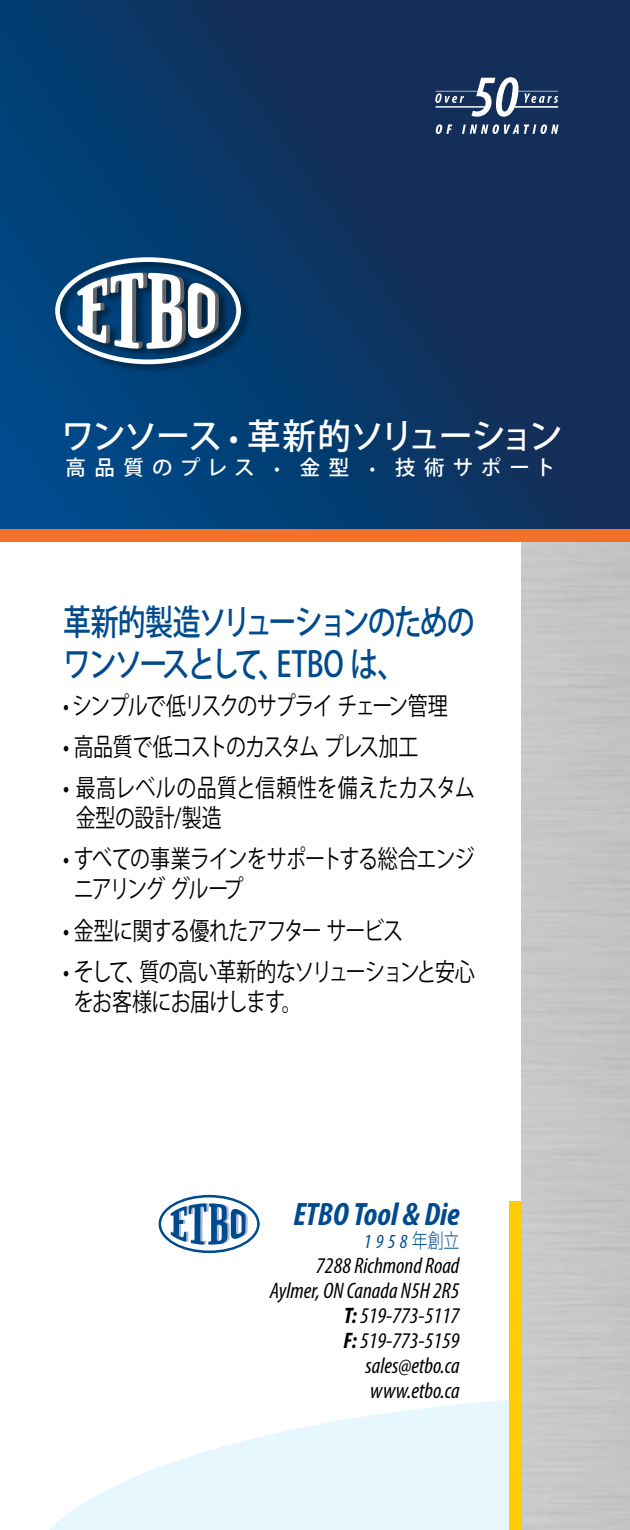
<style>
.page{position:relative;width:630px;height:1530px;background:#fff}
.page>*{position:absolute;margin:0;border:0;box-sizing:border-box;transform-origin:0 0}
.t1{font:500 35px/42px "Koz Go Pro";letter-spacing:-.075em;color:#004b8d;scale:.8 1}
.t2{font:500 35px "Koz Go Pro";letter-spacing:-.055em;color:#fff;scale:.96 1}
.t3{font:italic 700 condensed 32.5px "Myriad Pro";color:#004b8d}
.t4{font:25px/30px "Koz Go Pro";letter-spacing:-.045em;color:#000;scale:.8 1}
.t5{font:25px/30px "Koz Go Pro";letter-spacing:-.065em;color:#000;scale:.8 1}
.t6{font:25px/30px "Koz Go Pro";letter-spacing:.01em;color:#000;scale:.8 1}
.t7{font:25px "Koz Go Pro";letter-spacing:-.08em;color:#000;scale:.8 1}
.t8{font:italic condensed 22.5px/25px "Myriad Pro";color:#000;text-align:right}
.t9{font:500 20.5px "Koz Go Pro";letter-spacing:.4em;color:#fff}
.t10{font:italic condensed 20px "Myriad Pro";color:#004b8d}
.s1{font-family:"Myriad Pro";font-weight:600;font-stretch:condensed}
.s2{font-size:35.25px}
.s3{font-family:"Myriad Pro";font-weight:600;font-style:italic;font-stretch:condensed}
.s4{font-family:"Myriad Pro";font-style:italic;font-stretch:condensed;font-size:27.5px}
.s5{font-family:"Koz Go Pro";font-weight:300;font-style:normal;font-stretch:normal}
.s6{font-weight:700}
</style>
<div class="page">
<svg style="left:49px;top:1394px;width:473px;height:136px;fill:#e6f7fd"></svg>
<svg style="left:0;top:0;width:630px;height:529px;background:#0a3666"></svg>
<div style="left:0;top:529px;width:630px;height:13px;background:#f37029"></div>
<div style="left:509px;top:1201px;width:12px;height:329px;background:#ffcd02"></div>
<svg style="left:159px;top:1195px;width:101px;height:58px"></svg>
<div style="left:55px;top:256px;width:197px;height:118px;background:#000;opacity:.45"></div>
<svg style="left:55px;top:257px;width:186px;height:107px"></svg>
<svg style="left:435px;top:77px;width:124px;height:57px;background:#475c7d"></svg>
<h1 class="t2" style="left:61px;top:414px;width:524px">ワンソース <span class="s1">•</span> 革新的ソリューショ<span class="s2">ン</span></h1>
<p class="t9" style="left:65px;top:455px;width:492px">高品質のプレス <span class="s3">•</span> 金型 <span class="s3">•</span> 技術サポート</p>
<h1 class="t1" style="left:63px;top:603px;width:516px">革新的製造ソリューションのためのワンソースとして、ETBO は、</h1>
<p class="t7" style="left:63px;top:689px;width:483px"><span class="s4">•</span> シンプルで低リスクのサプライチェーン管理</p>
<p class="t4" style="left:63px;top:732px;width:446px">• 高品質で低コストのカスタムプレス加工</p>
<p class="t6" style="left:76px;top:774px;width:500px;text-indent:-13px">• 最高レベルの品質と信頼性を備えたカスタム金型の設計/製造</p>
<p class="t5" style="left:74px;top:845px;width:503px;text-indent:-11px">• すべての事業ラインをサポートする総合エンジニアリンググループ</p>
<p class="t4" style="left:63px;top:916px;width:427px">• 金型に関する優れたアフターサービス</p>
<p class="t4" style="left:74px;top:957px;width:503px;text-indent:-11px">• そして、質の高い革新的なソリューションと安心をお客様にお届けします。</p>
<h2 class="t3" style="left:293px;top:1194px;width:168px">ETBO Tool &amp; Die</h2>
<p class="t10" style="left:364px;top:1229px;width:97px">1958<span class="s5">年創立</span></p>
<p class="t8" style="left:270px;top:1253px;width:191px">7288 Richmond Road<br>Aylmer, ON Canada N5H 2R5<br><span class="s6">T:</span> 519-773-5117<br><span class="s6">F:</span> 519-773-5159 sales@etbo.ca<br>www.etbo.ca</p>
</div>
